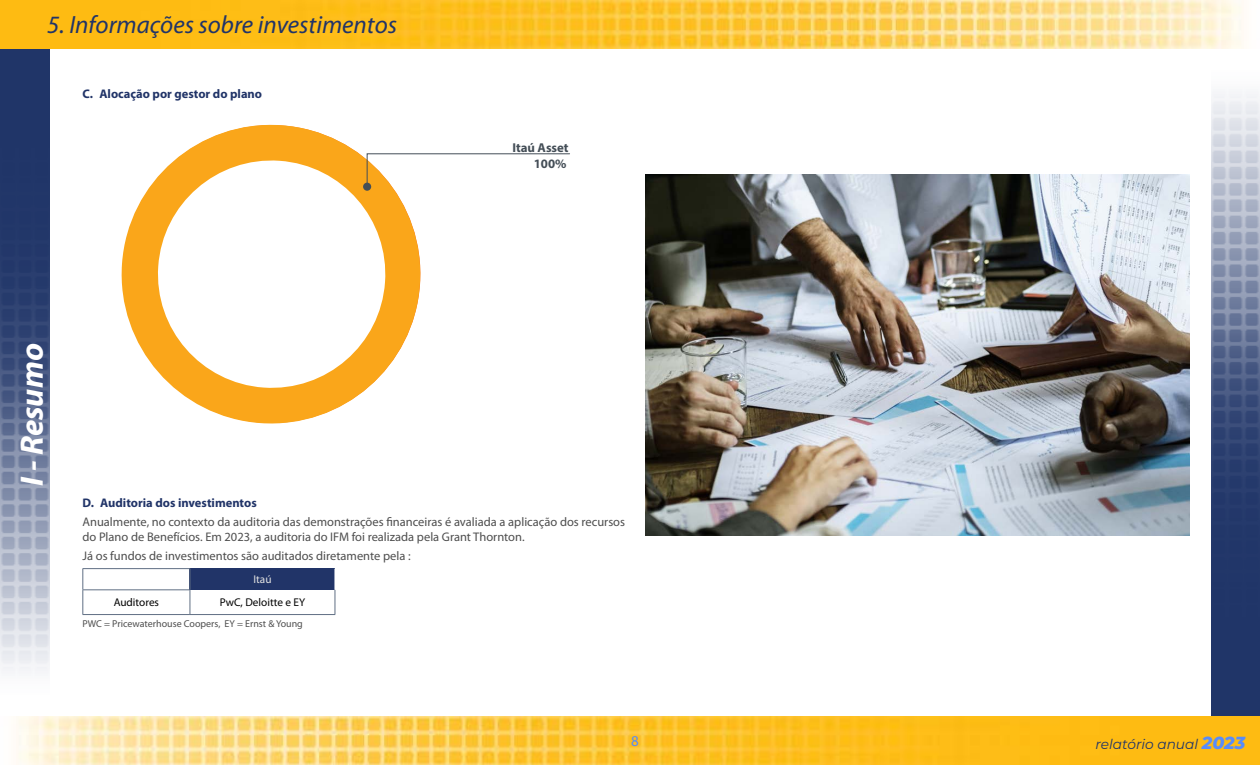
<style>
.page{position:relative;width:1260px;height:765px;background:#fff}
.page>*{position:absolute;margin:0;border:0;box-sizing:border-box;transform-origin:0 0}
.t1{font:italic 700 32.5px "Myriad Pro";color:#fff}
.t2{font:italic 25px "Myriad Pro";color:#213468}
.t3{font:15px "Myriad Pro";color:#588cfa}
.t4{font:italic 13.75px "Montserrat";color:#213468}
.t5{font:700 12.88px/16.1px "Myriad Pro";color:#444e57;text-align:right}
.t6{font:12.5px/15px "Myriad Pro";color:#4e4e4e}
.t7{font:700 12.5px "Myriad Pro";color:#213468}
.t8{font:11.25px "Myriad Pro";color:#000}
.t9{font:11.25px "Myriad Pro";color:#e4e4e3}
.t10{font:10px "Myriad Pro";color:#4e4e4e}
.s1{font-weight:800;font-size:17.5px;color:#588cfa}
</style>
<div class="page">
<img style="left:1211px;top:94px;width:49px;height:671px">
<img style="left:16px;top:716px;width:1243px;height:49px">
<img style="left:1px;top:49px;width:48px;height:622px">
<img style="left:1px;top:0;width:1243px;height:49px">
<svg style="left:121px;top:124px;width:300px;height:300px"></svg>
<svg style="left:154px;top:156px;width:235px;height:236px"></svg>
<div style="left:363px;top:183px;width:8px;height:8px;background:#444e57;border-radius:50%"></div>
<svg style="left:366px;top:153px;width:204px;height:34px"></svg>
<div style="left:190px;top:569px;width:145px;height:21px;background:#213468"></div>
<hr style="left:190px;top:614px;width:145px;height:1px;background:#606f84">
<hr style="left:82px;top:614px;width:108px;height:1px;background:#606f84">
<hr style="left:82px;top:568px;width:108px;height:1px;background:#606f84">
<svg style="left:82px;top:569px;width:1px;height:45px"></svg>
<svg style="left:190px;top:569px;width:1px;height:45px"></svg>
<hr style="left:82px;top:589px;width:108px;height:1px;background:#606f84">
<svg style="left:335px;top:590px;width:1px;height:24px"></svg>
<img style="left:646px;top:174px;width:543px;height:362px">
<h2 class="t2" style="left:47px;top:9px;width:351px">5. Informações sobre investimentos</h2>
<p class="t7" style="left:82px;top:86px;width:181px">C. Alocação por gestor do plano</p>
<p class="t5" style="left:512px;top:139px;width:58px">Itaú Asset<br>100%</p>
<h1 class="t1" style="left:11px;top:486px;width:145px;rotate:-90deg">I - Resumo</h1>
<p class="t7" style="left:82px;top:495px;width:176px">D. Auditoria dos investimentos</p>
<p class="t6" style="left:82px;top:514px;width:544px">Anualmente, no contexto da auditoria das demonstrações financeiras é avaliada a aplicação dos recursos do Plano de Benefícios. Em 2023, a auditoria do IFM foi realizada pela Grant Thornton.</p>
<p class="t6" style="left:82px;top:548px;width:330px">Já os fundos de investimentos são auditados diretamente pela :</p>
<p class="t9" style="left:253px;top:573px;width:20px">Itaú</p>
<p class="t8" style="left:114px;top:596px;width:47px">Auditores</p>
<p class="t8" style="left:220px;top:596px;width:87px">PwC, Deloitte e EY</p>
<p class="t10" style="left:82px;top:618px;width:222px">PWC = Pricewaterhouse Coopers, EY = Ernst &amp; Young</p>
<p class="t3" style="left:631px;top:732px;width:9px">8</p>
<p class="t4" style="left:1095px;top:735px;width:151px">relatório anual <span class="s1">2023</span></p>
</div>
